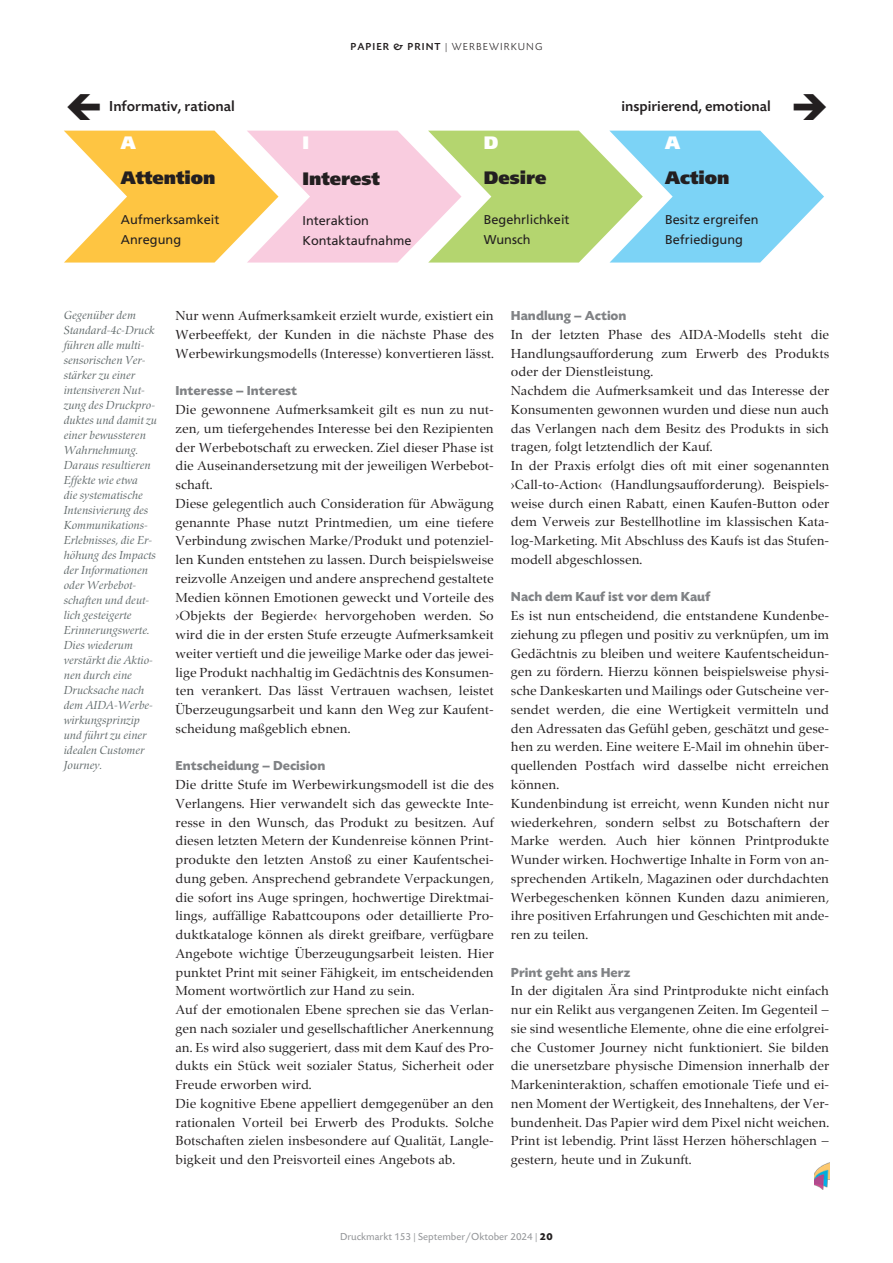
<style>
.page{position:relative;width:893px;height:1263px;background:#fff}
.page>*{position:absolute;margin:0;border:0;box-sizing:border-box;transform-origin:0 0}
.t1{font:900 18px "Frutiger LT Std";color:#231f20}
.t2{font:900 18px "Frutiger LT Std";color:#fff}
.t3{font:500 15px "Today SB";color:#231f20}
.t4{font:13.5px/18.8px "Zapf Renais SB";color:#231f20;text-align:justify}
.t5{font:700 13.5px "Today SB";color:#808285}
.t6{font:12.75px "Frutiger LT Std";color:#231f20}
.t7{font:italic 12px/15px "Zapf Renais SB";color:#60696a}
.t8{font:10.5px "Today SB";color:#939598}
.t9{font:300 10.5px "Today SB";letter-spacing:.1em;color:#231f20}
.s1{font-weight:500}
.s2{font-weight:700;color:#231f20}
</style>
<div class="page">
<svg style="left:64px;top:131px;width:760px;height:132px"></svg>
<img style="left:814px;top:1162px;width:15px;height:28px">
<p class="t9" style="left:350px;top:42px;width:194px"><span class="s1">PAPIER &amp; PRINT</span> | WERBEWIRKUNG</p>
<p class="t3" style="left:109px;top:101px;width:127px">Informativ, rational</p>
<p class="t3" style="left:621px;top:101px;width:151px">inspirierend, emotional</p>
<p class="t2" style="left:121px;top:133px;width:16px">A</p>
<p class="t2" style="left:302px;top:133px;width:8px">I</p>
<p class="t2" style="left:484px;top:133px;width:16px">D</p>
<p class="t2" style="left:665px;top:133px;width:16px">A</p>
<p class="t1" style="left:121px;top:167px;width:96px">Attention</p>
<p class="t6" style="left:121px;top:214px;width:100px">Aufmerksamkeit</p>
<p class="t6" style="left:121px;top:234px;width:62px">Anregung</p>
<p class="t1" style="left:302px;top:168px;width:79px">Interest</p>
<p class="t6" style="left:302px;top:215px;width:68px">Interaktion</p>
<p class="t6" style="left:302px;top:235px;width:111px">Kontaktaufnahme</p>
<p class="t1" style="left:484px;top:167px;width:64px">Desire</p>
<p class="t6" style="left:484px;top:214px;width:87px">Begehrlichkeit</p>
<p class="t6" style="left:484px;top:234px;width:48px">Wunsch</p>
<p class="t1" style="left:665px;top:167px;width:66px">Action</p>
<p class="t6" style="left:665px;top:214px;width:95px">Besitz ergreifen</p>
<p class="t6" style="left:665px;top:234px;width:79px">Befriedigung</p>
<p class="t7" style="left:64px;top:309px;width:95px">Gegenüber dem<br>Standard-4c-Druck führen alle multi - sensorischen Ver - stärker zu einer intensiveren Nut - zung des Druckpro - duktes und damit zu einer bewussteren<br>Wahrnehmung.<br>Daraus resultieren<br>Effekte wie etwa</p>
<p class="t7" style="left:64px;top:489px;width:94px">die systematische<br>Inten sivierung des<br>Kom munikations-<br>Erleb nisses, die Er - höhung des Impacts der Informationen oder Werbebot - schaften und deut - lich gesteigerte<br>Erinnerungswerte.<br>Dies wiederum verstärkt die Aktio - nen durch eine<br>Drucksache nach dem AIDA-Werbe - wirkungsprinzip und führt zu einer idealen Customer<br>Journey.</p>
<p class="t4" style="left:176px;top:308px;width:320px">Nur wenn Aufmerksamkeit erzielt wur de, existiert ein Werbeeffekt, der Kunden in die nächste Phase des Werbewirkungsmodells (Interesse) konvertieren lässt.</p>
<p class="t5" style="left:176px;top:386px;width:123px">Interesse – Interest</p>
<p class="t4" style="left:176px;top:402px;width:320px">Die gewonnene Aufmerksamkeit gilt es nun zu nut&shy;zen, um tiefergehendes Interesse bei den Rezipienten der Werbebotschaft zu erwecken. Ziel dieser Phase ist die Auseinandersetzung mit der jeweiligen Werbebot&shy;schaft.</p>
<p class="t4" style="left:176px;top:495px;width:320px">Diese gelegentlich auch Consideration für Abwägung genannte Phase nutzt Printmedien, um eine tiefere Verbindung zwischen Marke/Produkt und potenziel&shy;len Kunden entstehen zu lassen. Durch beispielsweise reizvolle Anzeigen und andere ansprechend gestaltete Medien können Emotionen geweckt und Vorteile des ›Objekts der Begierde‹ hervorgehoben werden. So wird die in der ersten Stufe erzeugte Aufmerksamkeit weiter vertieft und die jeweilige Marke oder das jewei&shy;lige Produkt nachhaltig im Gedächtnis des Konsumen&shy;ten verankert. Das lässt Vertrauen wachsen, leistet Überzeugungsarbeit und kann den Weg zur Kaufent&shy;scheidung maßgeblich ebnen.</p>
<p class="t5" style="left:176px;top:761px;width:151px">Entscheidung – Decision</p>
<p class="t4" style="left:176px;top:777px;width:320px">Die dritte Stufe im Werbewirkungsmodell ist die des Verlangens. Hier verwandelt sich das geweckte Inte - resse in den Wunsch, das Produkt zu besitzen. Auf diesen letzten Metern der Kundenreise können Print&shy;produkte den letzten Anstoß zu einer Kaufentschei&shy;dung geben. Ansprechend gebrandete Verpackungen, die sofort ins Auge springen, hochwertige Direktmai&shy;lings, auffällige Rabattcoupons oder detaillierte Pro&shy;duktkataloge können als direkt greifbare, verfügbare Angebote wichtige Überzeugungsarbeit leisten. Hier punktet Print mit seiner Fähigkeit, im entscheidenden Moment wortwörtlich zur Hand zu sein.</p>
<p class="t4" style="left:176px;top:1002px;width:320px">Auf der emotionalen Ebene sprechen sie das Verlan&shy;gen nach sozialer und gesellschaftlicher Anerkennung an. Es wird also suggeriert, dass mit dem Kauf des Pro&shy;dukts ein Stück weit sozialer Status, Sicherheit oder Freude erworben wird.</p>
<p class="t4" style="left:176px;top:1095px;width:320px">Die kognitive Ebene appelliert demgegenüber an den rationalen Vorteil bei Erwerb des Produkts. Solche Botschaften zielen insbesondere auf Qualität, Langle&shy;bigkeit und den Preisvorteil eines Angebots ab.</p>
<p class="t5" style="left:511px;top:311px;width:117px">Handlung – Action</p>
<p class="t4" style="left:511px;top:327px;width:320px">In der letzten Phase des AIDA-Modells steht die Handlungsaufforderung zum Erwerb des Produkts oder der Dienstleistung.</p>
<p class="t4" style="left:511px;top:383px;width:320px">Nachdem die Aufmerksamkeit und das Interesse der Konsumenten gewonnen wurden und diese nun auch das Verlangen nach dem Besitz des Produkts in sich tragen, folgt letztendlich der Kauf.</p>
<p class="t4" style="left:511px;top:458px;width:320px">In der Praxis erfolgt dies oft mit einer sogenannten ›Call-to-Action‹ (Handlungsaufforderung). Beispiels&shy;weise durch einen Rabatt, einen Kaufen-Button oder dem Verweis zur Bestellhotline im klassischen Kata&shy;log-Marketing. Mit Abschluss des Kaufs ist das Stufen&shy;modell abgeschlossen.</p>
<p class="t5" style="left:511px;top:592px;width:201px">Nach dem Kauf ist vor dem Kauf</p>
<p class="t4" style="left:511px;top:608px;width:320px">Es ist nun entscheidend, die entstandene Kundenbe&shy;ziehung zu pflegen und positiv zu verknüpfen, um im Gedächtnis zu bleiben und weitere Kaufentscheidun&shy;gen zu fördern. Hierzu können beispielsweise physi&shy;sche Dankeskarten und Mailings oder Gutscheine ver&shy;sendet werden, die eine Wertigkeit vermitteln und den Adressaten das Gefühl geben, geschätzt und gese&shy;hen zu werden. Eine weitere E-Mail im ohnehin über&shy;quellenden Postfach wird dasselbe nicht erreichen können.</p>
<p class="t4" style="left:511px;top:795px;width:320px">Kundenbindung ist erreicht, wenn Kunden nicht nur wiederkehren, sondern selbst zu Botschaftern der Marke werden. Auch hier können Printprodukte Wunder wirken. Hochwertige Inhalte in Form von an&shy;sprechenden Artikeln, Magazinen oder durchdachten Werbegeschenken können Kunden dazu animieren, ihre positiven Erfahrungen und Geschichten mit ande&shy;ren zu teilen.</p>
<p class="t5" style="left:511px;top:967px;width:121px">Print geht ans Herz</p>
<p class="t4" style="left:511px;top:983px;width:320px">In der digitalen Ära sind Printprodukte nicht einfach nur ein Relikt aus vergangenen Zeiten. Im Gegenteil – sie sind wesentliche Elemente, ohne die eine erfolgrei&shy;che Customer Journey nicht funktioniert. Sie bilden die unersetzbare physische Dimension innerhalb der Markeninteraktion, schaffen emotionale Tiefe und ei&shy;nen Moment der Wertigkeit, des Innehaltens, der Ver&shy;bundenheit. Das Papier wird dem Pixel nicht weichen.<br>Print ist lebendig. Print lässt Herzen höherschlagen – gestern, heute und in Zukunft.</p>
<p class="t8" style="left:340px;top:1233px;width:214px">Druckmarkt 153 | September/Oktober 2024 | <span class="s2">20</span></p>
</div>
